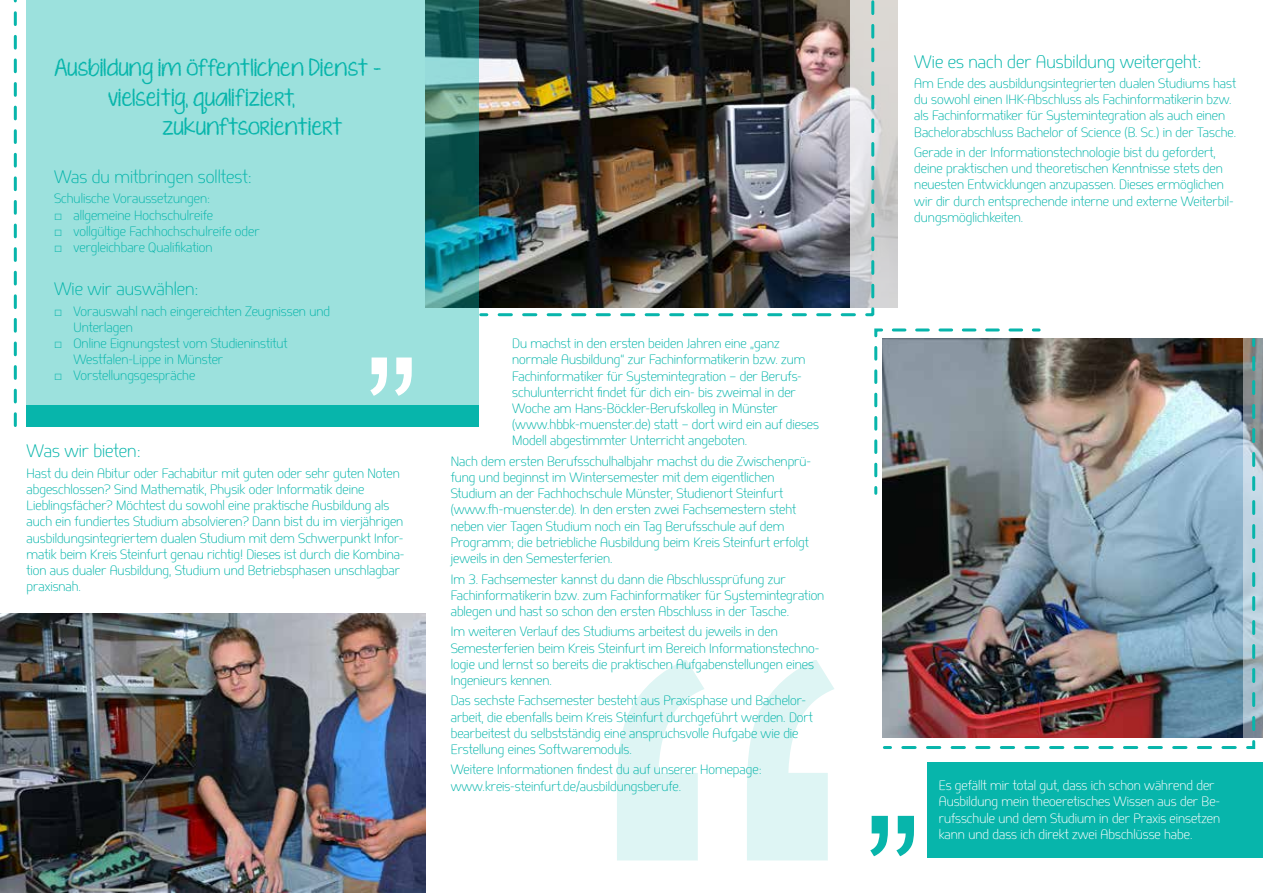
<style>
.page{position:relative;width:1263px;height:893px;background:#fff}
.page>*{position:absolute;margin:0;border:0;box-sizing:border-box;transform-origin:0 0}
.t1{font:858.75px "Arial";color:#07b5ab}
.t2{font:172.5px "Arial";color:#07b5ab}
.t3{font:163.5px "Arial";color:#fff}
.t4{font:300 18px "Springsteel";color:#07b5ab}
.t5{font:18px "KG Ten Thousand Reasons";color:#07b5ab}
.t6{font:300 13.5px/16.2px "Springsteel";color:#07b5ab}
.t7{font:300 13.5px/16.2px "Springsteel";color:#fff}
.s1{font-family:"Arial";font-weight:400}
</style>
<div class="page">
<svg style="left:27px;top:0;width:452px;height:406px;background:#92d8d4"></svg>
<div style="left:27px;top:406px;width:452px;height:21px;background:#07b5ab"></div>
<svg style="left:14px;top:0;width:3px;height:426px"></svg>
<img style="left:0;top:613px;width:425px;height:280px">
<svg style="left:1257px;top:338px;width:6px;height:400px;background:#a7b7c1"></svg>
<img style="left:882px;top:338px;width:375px;height:411px">
<svg style="left:874px;top:328px;width:168px;height:168px;background:#849095"></svg>
<div style="left:927px;top:762px;width:336px;height:96px;background:#07b5ab"></div>
<svg style="left:876px;top:0;width:22px;height:308px;background:#d2d1cf"></svg>
<img style="left:478px;top:0;width:398px;height:318px">
<h3 class="t5" style="left:54px;top:54px;width:329px">Ausbildung im öffentlichen Dienst -</h3>
<h3 class="t5" style="left:108px;top:84px;width:189px">vielseitig, qualifiziert,</h3>
<h3 class="t5" style="left:162px;top:114px;width:182px">zukunftsorientiert</h3>
<h3 class="t4" style="left:54px;top:166px;width:199px">Was du mitbringen solltest:</h3>
<p class="t6" style="left:54px;top:191px;width:158px">Schulische Voraussetzungen:</p>
<p class="t6" style="left:54px;top:207px;width:161px"><span class="s1">□</span> allgemeine Hochschulreife</p>
<p class="t6" style="left:54px;top:223px;width:207px"><span class="s1">□</span> vollgültige Fachhochschulreife oder</p>
<p class="t6" style="left:54px;top:239px;width:160px"><span class="s1">□</span> vergleichbare Qualifikation</p>
<h3 class="t4" style="left:54px;top:278px;width:146px">Wie wir auswählen:</h3>
<p class="t6" style="left:73px;top:303px;width:258px;text-indent:-19px"><span class="s1">□</span> Vorauswahl nach eingereichten Zeugnissen und<br>Unterlagen</p>
<p class="t6" style="left:73px;top:335px;width:216px;text-indent:-19px"><span class="s1">□</span> Online Eignungstest vom Studieninstitut<br>Westfalen-Lippe in Münster</p>
<p class="t6" style="left:54px;top:368px;width:143px"><span class="s1">□</span> Vorstellungsgespräche</p>
<h3 class="t3" style="left:365px;top:210px;width:56px">„</h3>
<h3 class="t4" style="left:27px;top:440px;width:116px">Was wir bieten:</h3>
<p class="t6" style="left:27px;top:465px;width:380px">Hast du dein Abitur oder Fachabitur mit guten oder sehr guten Noten abgeschlossen? Sind Mathematik, Physik oder Informatik deine Lieblingsfächer? Möchtest du sowohl eine praktische Ausbildung als auch ein fundiertes Studium absolvieren? Dann bist du im vierjährigen ausbildungsintegriertem dualen Studium mit dem Schwerpunkt Infor&shy;matik beim Kreis Steinfurt genau richtig! Dieses ist durch die Kombina&shy;tion aus dualer Ausbildung, Studium und Betriebsphasen unschlagbar praxisnah.</p>
<h3 class="t4" style="left:914px;top:51px;width:289px">Wie es nach der Ausbildung weitergeht:</h3>
<p class="t6" style="left:914px;top:75px;width:323px">Am Ende des ausbildungsintegrierten dualen Studiums hast du sowohl einen IHK-Abschluss als Fachinformatikerin bzw. als Fachinformatiker für Systemintegration als auch einen Bachelorabschluss Bachelor of Science (B. Sc.) in der Tasche.</p>
<p class="t6" style="left:914px;top:144px;width:321px">Gerade in der Informationstechnologie bist du gefordert, deine praktischen und theoretischen Kenntnisse stets den neuesten Entwicklungen anzupassen. Dieses ermöglichen wir dir durch entsprechende interne und externe Weiterbil&shy;dungsmöglichkeiten.</p>
<p class="t6" style="left:512px;top:335px;width:308px">Du machst in den ersten beiden Jahren eine „ganz normale Ausbildung“ zur Fachinformatikerin bzw. zum Fachinformatiker für Systemintegration – der Berufs&shy;schulunterricht findet für dich ein- bis zweimal in der Woche am Hans-Böckler-Berufskolleg in Münster (www.hbbk-muenster.de) statt – dort wird ein auf dieses Modell abgestimmter Unterricht angeboten.</p>
<p class="t6" style="left:451px;top:453px;width:362px">Nach dem ersten Berufsschulhalbjahr machst du die Zwischenprü&shy;fung und beginnst im Wintersemester mit dem eigentlichen Studium an der Fachhochschule Münster, Studienort Steinfurt (www.fh-muenster.de). In den ersten zwei Fachsemestern steht neben vier Tagen Studium noch ein Tag Berufsschule auf dem Programm; die betriebliche Ausbildung beim Kreis Steinfurt erfolgt jeweils in den Semesterferien.</p>
<p class="t6" style="left:451px;top:571px;width:375px">Im 3. Fachsemester kannst du dann die Abschlussprüfung zur<br>Fachinformatikerin bzw. zum Fachinformatiker für Systemintegration ablegen und hast so schon den ersten Abschluss in der Tasche.</p>
<p class="t6" style="left:451px;top:624px;width:370px">Im weiteren Verlauf des Studiums arbeitest du jeweils in den Semesterferien beim Kreis Steinfurt im Bereich Informationstechno&shy;logie und lernst so bereits die praktischen Aufgabenstellungen eines Ingenieurs kennen.</p>
<p class="t6" style="left:451px;top:693px;width:364px">Das sechste Fachsemester besteht aus Praxisphase und Bachelor&shy;arbeit, die ebenfalls beim Kreis Steinfurt durchgeführt werden. Dort bearbeitest du selbstständig eine anspruchsvolle Aufgabe wie die Erstellung eines Softwaremoduls.</p>
<p class="t6" style="left:451px;top:762px;width:312px">Weitere Informationen findest du auf unserer Homepage: www.kreis-steinfurt.de/ausbildungsberufe.</p>
<h1 class="t1" style="left:864px;top:1637px;width:287px;rotate:-180deg">„</h1>
<h2 class="t2" style="left:864px;top:660px;width:59px">„</h2>
<p class="t7" style="left:939px;top:777px;width:283px">Es gefällt mir total gut, dass ich schon während der Ausbildung mein theoeretisches Wissen aus der Be&shy;rufsschule und dem Studium in der Praxis einsetzen kann und dass ich direkt zwei Abschlüsse habe.</p>
</div>
